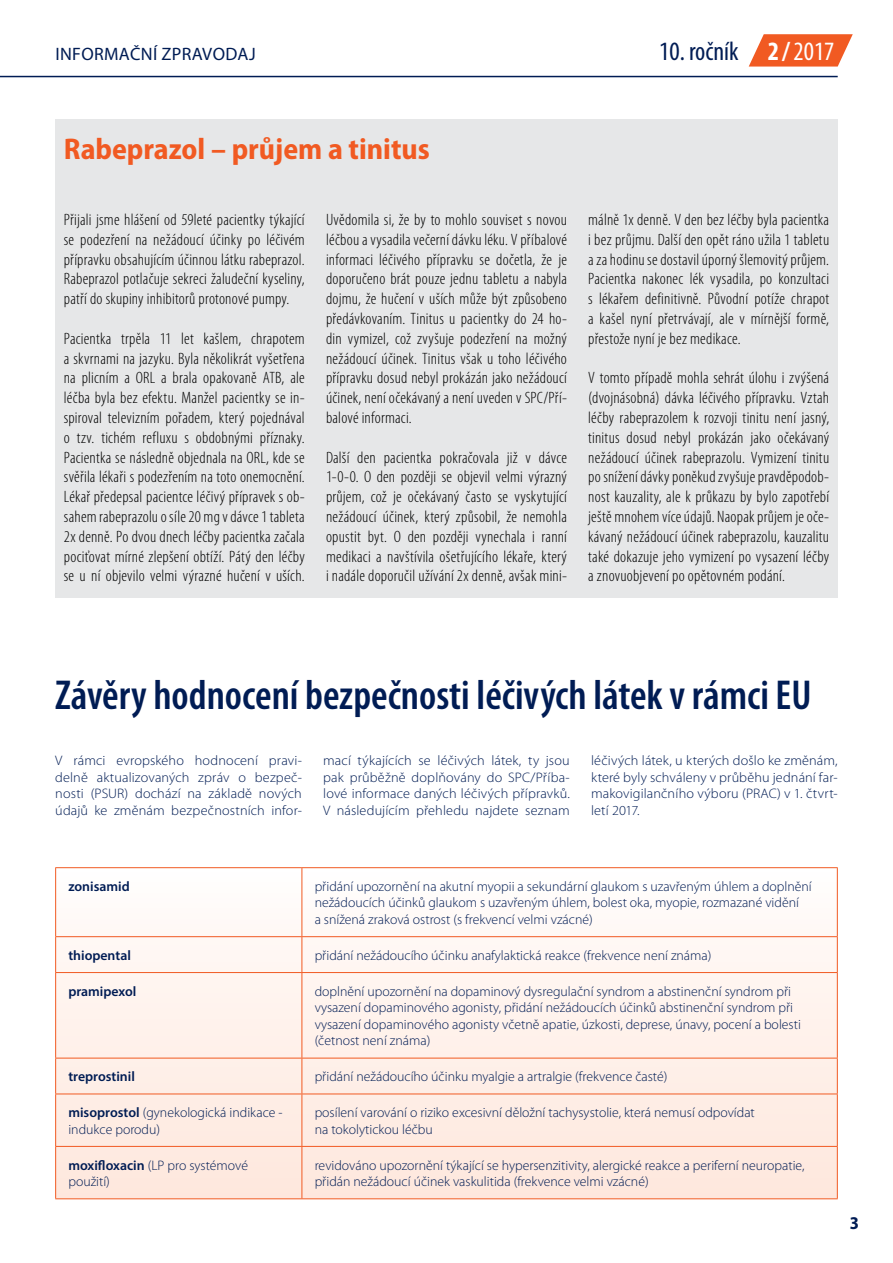
<style>
.page{position:relative;width:893px;height:1263px;background:#fff}
.page>*{position:absolute;margin:0;border:0;box-sizing:border-box;transform-origin:0 0}
.t1{font:600 condensed 42px "Myriad Pro";color:#001c54}
.t2{font:700 semi-condensed 30px "Myriad Pro";color:#f15a22}
.t3{font:condensed 26.55px "Myriad Pro";color:#001c54}
.t4{font:18px "Myriad Pro";letter-spacing:.02em;color:#001c54}
.t5{font:700 semi-condensed 18px "Myriad Pro";color:#001c54}
.t6{font:300 condensed 16.5px/19.8px "Myriad Pro";letter-spacing:.01em;color:#000;text-align:justify}
.t7{font:300 13.8px/16.5px "Myriad Pro";color:#001c54}
.t8{font:600 13.8px "Myriad Pro";color:#001c54}
.s1{font-weight:700;color:#fff}
.s2{color:#fff}
.s3{font-weight:600}
</style>
<div class="page">
<svg style="left:749px;top:34px;width:104px;height:33px"></svg>
<hr style="left:0;top:76px;width:838px;height:1px;background:#001c54">
<div style="left:55px;top:119px;width:783px;height:479px;background:#e6e7e8"></div>
<svg style="left:56px;top:868px;width:781px;height:330px"></svg>
<hr style="left:55px;top:867px;width:247px;height:1px;background:#f15a22">
<hr style="left:55px;top:868px;width:1px;height:68px;background:#f15a22">
<hr style="left:302px;top:867px;width:536px;height:1px;background:#f15a22">
<hr style="left:302px;top:868px;width:1px;height:68px;background:#f15a22">
<hr style="left:837px;top:868px;width:1px;height:68px;background:#f15a22">
<hr style="left:55px;top:936px;width:247px;height:1px;background:#f15a22">
<hr style="left:55px;top:937px;width:1px;height:35px;background:#f15a22">
<hr style="left:302px;top:936px;width:536px;height:1px;background:#f15a22">
<hr style="left:302px;top:937px;width:1px;height:35px;background:#f15a22">
<hr style="left:837px;top:937px;width:1px;height:35px;background:#f15a22">
<hr style="left:55px;top:972px;width:247px;height:1px;background:#f15a22">
<hr style="left:55px;top:973px;width:1px;height:85px;background:#f15a22">
<hr style="left:302px;top:972px;width:536px;height:1px;background:#f15a22">
<hr style="left:302px;top:973px;width:1px;height:85px;background:#f15a22">
<hr style="left:837px;top:973px;width:1px;height:85px;background:#f15a22">
<hr style="left:55px;top:1058px;width:247px;height:1px;background:#f15a22">
<hr style="left:55px;top:1058px;width:1px;height:35px;background:#f15a22">
<hr style="left:302px;top:1058px;width:536px;height:1px;background:#f15a22">
<hr style="left:302px;top:1058px;width:1px;height:35px;background:#f15a22">
<hr style="left:837px;top:1058px;width:1px;height:35px;background:#f15a22">
<hr style="left:55px;top:1093px;width:247px;height:1px;background:#f15a22">
<hr style="left:55px;top:1094px;width:1px;height:52px;background:#f15a22">
<hr style="left:302px;top:1093px;width:536px;height:1px;background:#f15a22">
<hr style="left:302px;top:1094px;width:1px;height:52px;background:#f15a22">
<hr style="left:837px;top:1094px;width:1px;height:52px;background:#f15a22">
<hr style="left:55px;top:1146px;width:247px;height:1px;background:#f15a22">
<hr style="left:55px;top:1147px;width:1px;height:51px;background:#f15a22">
<hr style="left:302px;top:1146px;width:536px;height:1px;background:#f15a22">
<hr style="left:302px;top:1147px;width:1px;height:51px;background:#f15a22">
<hr style="left:837px;top:1147px;width:1px;height:51px;background:#f15a22">
<hr style="left:55px;top:1198px;width:247px;height:1px;background:#f15a22">
<hr style="left:302px;top:1198px;width:536px;height:1px;background:#f15a22">
<p class="t4" style="left:55px;top:42px;width:202px">INFORMAČNÍ ZPRAVODAJ</p>
<h3 class="t3" style="left:659px;top:35px;width:177px">10. ročník <span class="s1">2 /</span><span class="s2">2017</span></h3>
<p class="t2" style="left:64px;top:129px;width:368px">Rabeprazol – průjem a tinitus</p>
<p class="t6" style="left:64px;top:210px;width:242px">Přijali jsme hlášení od 59leté pacientky týkající se podezření na nežádoucí účinky po léčivém přípravku obsahujícím účinnou látku rabeprazol.<br>Rabeprazol potlačuje sekreci žaludeční kyseliny, patří do skupiny inhibitorů protonové pumpy.</p>
<p class="t6" style="left:64px;top:328px;width:242px">Pacientka trpěla 11 let kašlem, chrapotem a skvrnami na jazyku. Byla několikrát vyšetřena na plicním a ORL a brala opakovaně ATB, ale léčba byla bez efektu. Manžel pacientky se in‑ spiroval televizním pořadem, který pojednával o tzv. tichém refluxu s obdobnými příznaky.<br>Pacientka se následně objednala na ORL, kde se svěřila lékaři s podezřením na toto onemocnění.<br>Lékař předepsal pacientce léčivý přípravek s ob‑ sahem rabeprazolu o síle 20 mg v dávce 1 tableta 2x denně. Po dvou dnech léčby pacientka začala pociťovat mírné zlepšení obtíží. Pátý den léčby se u ní objevilo velmi výrazné hučení v uších.</p>
<p class="t6" style="left:326px;top:210px;width:242px">Uvědomila si, že by to mohlo souviset s novou léčbou a vysadila večerní dávku léku. V příbalové informaci léčivého přípravku se dočetla, že je doporučeno brát pouze jednu tabletu a nabyla dojmu, že hučení v uších může být způsobeno předávkovaním. Tinitus u pacientky do 24 ho‑ din vymizel, což zvyšuje podezření na možný nežádoucí účinek. Tinitus však u toho léčivého přípravku dosud nebyl prokázán jako nežádoucí účinek, není očekávaný a není uveden v SPC/Pří‑ balové informaci.</p>
<p class="t6" style="left:326px;top:447px;width:242px">Další den pacientka pokračovala již v dávce 1-0-0. O den později se objevil velmi výrazný průjem, což je očekávaný často se vyskytující nežádoucí účinek, který způsobil, že nemohla opustit byt. O den později vynechala i ranní medikaci a navštívila ošetřujícího lékaře, který i nadále doporučil užívání 2x denně, avšak mini‑</p>
<p class="t6" style="left:588px;top:210px;width:242px">málně 1x denně. V den bez léčby byla pacientka i bez průjmu. Další den opět ráno užila 1 tabletu a za hodinu se dostavil úporný šlemovitý průjem.<br>Pacientka nakonec lék vysadila, po konzultaci s lékařem definitivně. Původní potíže chrapot a kašel nyní přetrvávají, ale v mírnější formě, přestože nyní je bez medikace.</p>
<p class="t6" style="left:588px;top:368px;width:242px">V tomto případě mohla sehrát úlohu i zvýšená (dvojnásobná) dávka léčivého přípravku. Vztah léčby rabeprazolem k rozvoji tinitu není jasný, tinitus dosud nebyl prokázán jako očekávaný nežádoucí účinek rabeprazolu. Vymizení tinitu po snížení dávky poněkud zvyšuje pravděpodob‑ nost kauzality, ale k průkazu by bylo zapotřebí ještě mnohem více údajů. Naopak průjem je oče‑ kávaný nežádoucí účinek rabeprazolu, kauzalitu také dokazuje jeho vymizení po vysazení léčby a znovuobjevení po opětovném podání.</p>
<p class="t1" style="left:55px;top:669px;width:758px">Závěry hodnocení bezpečnosti léčivých látek v rámci EU</p>
<p class="t7" style="left:55px;top:752px;width:248px;text-align:justify">V rámci evropského hodnocení pravi&shy;delně aktualizovaných zpráv o bezpeč&shy;nosti (PSUR) dochází na základě nových údajů ke změnám bezpečnostních infor-</p>
<p class="t7" style="left:323px;top:752px;width:248px;text-align:justify">mací týkajících se léčivých látek, ty jsou pak průběžně doplňovány do SPC/Příba&shy;lové informace daných léčivých přípravků.<br>V následujícím přehledu najdete seznam</p>
<p class="t7" style="left:591px;top:752px;width:248px;text-align:justify">léčivých látek, u kterých došlo ke změnám, které byly schváleny v průběhu jednání far&shy;makovigilančního výboru (PRAC) v 1. čtvrt&shy;letí 2017.</p>
<p class="t8" style="left:68px;top:877px;width:63px">zonisamid</p>
<p class="t7" style="left:315px;top:878px;width:499px">přidání upozornění na akutní myopii a sekundární glaukom s uzavřeným úhlem a doplnění nežádoucích účinků glaukom s uzavřeným úhlem, bolest oka, myopie, rozmazané vidění<br>a snížená zraková ostrost (s frekvencí velmi vzácné)</p>
<p class="t8" style="left:68px;top:946px;width:64px">thiopental</p>
<p class="t7" style="left:315px;top:947px;width:398px">přidání nežádoucího účinku anafylaktická reakce (frekvence není známa)</p>
<p class="t8" style="left:68px;top:982px;width:70px">pramipexol</p>
<p class="t7" style="left:315px;top:983px;width:488px">doplnění upozornění na dopaminový dysregulační syndrom a abstinenční syndrom při vysazení dopaminového agonisty, přidání nežádoucích účinků abstinenční syndrom při vysazení dopaminového agonisty včetně apatie, úzkosti, deprese, únavy, pocení a bolesti (četnost není známa)</p>
<p class="t8" style="left:68px;top:1068px;width:68px">treprostinil</p>
<p class="t7" style="left:315px;top:1068px;width:354px">přidání nežádoucího účinku myalgie a artralgie (frekvence časté)</p>
<p class="t7" style="left:68px;top:1104px;width:216px"><span class="s3">misoprostol</span> (gynekologická indikace - indukce porodu)</p>
<p class="t7" style="left:315px;top:1104px;width:442px">posílení varování o riziko excesivní děložní tachysystolie, která nemusí odpovídat na tokolytickou léčbu</p>
<p class="t7" style="left:68px;top:1157px;width:181px"><span class="s3">moxifloxacin</span> (LP pro systémové použití)</p>
<p class="t7" style="left:315px;top:1157px;width:491px">revidováno upozornění týkající se hypersenzitivity, alergické reakce a periferní neuropatie, přidán nežádoucí účinek vaskulitida (frekvence velmi vzácné)</p>
<p class="t5" style="left:850px;top:1211px;width:11px">3</p>
</div>
